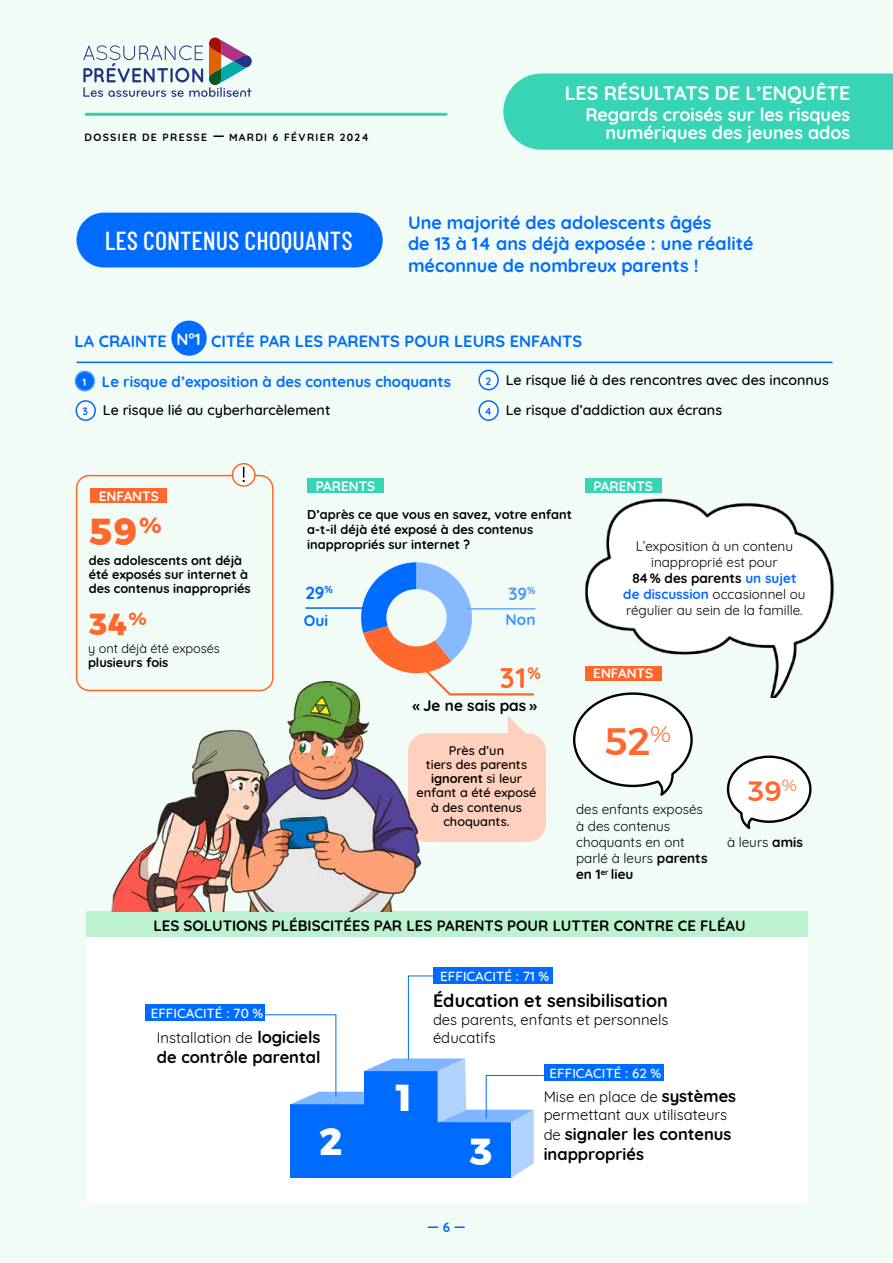
<style>
.page{position:relative;width:893px;height:1263px;background:#f0fcf5}
.page>*{position:absolute;margin:0;border:0;box-sizing:border-box;transform-origin:0 0}
.t1{font:500 38.1px "Montserrat";color:#ff672c}
.t2{font:800 37.5px "Montserrat";color:#fff}
.t3{font:800 37.5px "Montserrat";color:#ff672c}
.t4{font:800 30.3px "Montserrat";color:#ff672c}
.t5{font:700 28.35px "Quicksand";color:#ff672c}
.t6{font:500 27.75px "Montserrat";color:#ff672c}
.t7{font:500 25.95px "Barlow Condensed";color:#fff}
.t8{font:700 19.5px "Quicksand";color:#fff}
.t9{font:700 18px/21.6px "Quicksand";color:#006bff}
.t10{font:700 18px/18px "Quicksand";color:#fff;text-align:right}
.t11{font:700 18px "Quicksand";color:#000}
.t12{font:700 17.55px "Quicksand";color:#4f99ff}
.t13{font:700 17.55px "Quicksand";color:#006bff}
.t14{font:700 16.5px/19.8px "Quicksand";color:#000}
.t15{font:700 16.35px "Quicksand";color:#006bff}
.t16{font:700 15.3px "Quicksand";color:#000}
.t17{font:700 15.3px "Quicksand";color:#006bff}
.t18{font:700 15.3px "Quicksand";color:#4292ff}
.t19{font:700 15px "Quicksand";color:#000}
.t20{font:700 15px "Quicksand";color:#006bff}
.t21{font:14.85px/17.9px "Quicksand";color:#000}
.t22{font:500 14.25px "Quicksand";color:#000}
.t23{font:13.5px/16.2px "Quicksand";color:#000;text-align:center}
.t24{font:500 13.5px "Quicksand";color:#fff}
.t25{font:700 13.5px "Quicksand";color:#fff}
.t26{font:700 13.5px "Quicksand";color:#006bff}
.t27{font:700 12.75px/15px "Quicksand";color:#000}
.t28{font:500 12.75px/14.2px "Quicksand";color:#000;text-align:center}
.t29{font:12.75px "Quicksand";color:#000}
.t30{font:700 10.5px "Quicksand";letter-spacing:.125em;color:#000}
.t31{font:700 10.5px "Quicksand";color:#006bff}
.t32{font:700 10.5px "Quicksand";color:#fff}
.s1{font-size:13.5px}
.s2{color:#fff}
.s3{font-weight:700}
.s4{font-weight:700;color:#006bff}
.s5{font-weight:700;font-size:16.5px}
.s6{font-weight:400;font-size:14.85px}
</style>
<div class="page">
<div style="left:77px;top:213px;width:306px;height:54px;background:#006bff;border-radius:27px"></div>
<hr style="left:305px;top:607px;width:62px;height:2px;background:#006bff">
<svg style="left:355px;top:562px;width:181px;height:134px"></svg>
<img style="left:585px;top:485px;width:249px;height:213px">
<div style="left:408px;top:733px;width:138px;height:109px;background:#ffd0bd;border-radius:18px"></div>
<svg style="left:573px;top:691px;width:121px;height:105px"></svg>
<svg style="left:726px;top:755px;width:86px;height:74px"></svg>
<div style="left:87px;top:911px;width:721px;height:25px;background:#bdf2d1"></div>
<div style="left:87px;top:936px;width:721px;height:267px;background:#fff"></div>
<div style="left:307px;top:478px;width:77px;height:15px;background:#37d5b6"></div>
<div style="left:585px;top:478px;width:76px;height:15px;background:#37d5b6"></div>
<div style="left:585px;top:666px;width:76px;height:15px;background:#ff672c"></div>
<svg style="left:265px;top:975px;width:279px;height:203px"></svg>
<div style="left:433px;top:967px;width:120px;height:17px;background:#006bff"></div>
<div style="left:544px;top:1064px;width:119px;height:17px;background:#006bff"></div>
<div style="left:145px;top:1004px;width:120px;height:17px;background:#006bff"></div>
<div style="left:75px;top:371px;width:19px;height:20px;background:#006bff;border-radius:50%"></div>
<div style="left:75px;top:371px;width:20px;height:20px;border:2px solid #4f99ff;border-radius:50%"></div>
<div style="left:479px;top:370px;width:19px;height:20px;background:#fff;border-radius:50%"></div>
<div style="left:478px;top:370px;width:21px;height:20px;border:2px solid #006bff;border-radius:50%"></div>
<div style="left:76px;top:401px;width:19px;height:19px;background:#fff;border-radius:50%"></div>
<div style="left:76px;top:400px;width:20px;height:21px;border:2px solid #006bff;border-radius:50%"></div>
<div style="left:479px;top:401px;width:19px;height:19px;background:#fff;border-radius:50%"></div>
<div style="left:478px;top:400px;width:21px;height:21px;border:2px solid #006bff;border-radius:50%"></div>
<svg style="left:508px;top:716px;width:20px;height:18px"></svg>
<hr style="left:77px;top:362px;width:755px;height:1px;background:#006bff">
<div style="left:91px;top:488px;width:76px;height:15px;background:#ff672c"></div>
<div style="left:76px;top:475px;width:198px;height:216px;border:2px solid #ff672c;border-radius:13px"></div>
<div style="left:232px;top:464px;width:23px;height:22px;background:#fff;border-radius:50%"></div>
<div style="left:232px;top:463px;width:24px;height:24px;border:2px solid #ff672c;border-radius:50%"></div>
<svg style="left:243px;top:467px;width:2px;height:15px"></svg>
<img style="left:112px;top:681px;width:309px;height:230px">
<div style="left:171px;top:321px;width:36px;height:35px;background:#006bff;border-radius:50%"></div>
<div style="left:503px;top:73px;width:390px;height:77px;background:#37d5b6"></div>
<p class="t30" style="left:85px;top:129px;width:286px">DOSSIER DE PRESSE <span class="s1">—</span> MARDI 6 FÉVRIER 2024</p>
<h3 class="t7" style="left:105px;top:225px;width:249px">LES CONTENUS CHOQUANTS</h3>
<h3 class="t8" style="left:565px;top:77px;width:287px">LES RÉSULTATS DE L’ENQUÊTE</h3>
<h3 class="t10" style="left:585px;top:104px;width:266px">Regards croisés sur les risques numériques des jeunes ados</h3>
<h3 class="t9" style="left:408px;top:210px;width:347px">Une majorité des adolescents âgés<br>de 13 à 14 ans déjà exposée : une réalité méconnue de nombreux parents !</h3>
<p class="t15" style="left:75px;top:328px;width:509px">LA CRAINTE <span class="s2">N°1</span> CITÉE PAR LES PARENTS POUR LEURS ENFANTS</p>
<p class="t20" style="left:102px;top:369px;width:351px">Le risque d’exposition à des contenus choquants</p>
<p class="t22" style="left:506px;top:369px;width:325px">Le risque lié à des rencontres avec des inconnus</p>
<p class="t22" style="left:103px;top:399px;width:229px">Le risque lié au cyberharcèlement</p>
<p class="t22" style="left:506px;top:399px;width:218px">Le risque d’addiction aux écrans</p>
<p class="t32" style="left:82px;top:373px;width:5px">1</p>
<p class="t31" style="left:485px;top:372px;width:7px">2</p>
<p class="t31" style="left:83px;top:403px;width:7px">3</p>
<p class="t31" style="left:484px;top:403px;width:9px">4</p>
<p class="t25" style="left:99px;top:485px;width:61px">ENFANTS</p>
<h2 class="t3" style="left:89px;top:502px;width:74px">59<sup>%</sup></h2>
<p class="t27" style="left:89px;top:552px;width:163px;line-height:14.2px">des adolescents ont déjà été exposés sur internet à des contenus inappropriés</p>
<h3 class="t4" style="left:89px;top:600px;width:59px">34<sup>%</sup></h3>
<p class="t29" style="left:88px;top:639px;width:133px">y ont déjà été exposés</p>
<p class="t27" style="left:88px;top:654px;width:82px">plusieurs fois</p>
<p class="t25" style="left:316px;top:475px;width:61px">PARENTS</p>
<p class="t25" style="left:593px;top:475px;width:61px">PARENTS</p>
<p class="t27" style="left:307px;top:506px;width:266px">D’après ce que vous en savez, votre enfant a-t-il déjà été exposé à des contenus inappropriés sur internet ?</p>
<p class="t12" style="left:508px;top:579px;width:29px">39<sup>%</sup></p>
<p class="t13" style="left:305px;top:578px;width:29px">29<sup>%</sup></p>
<p class="t17" style="left:304px;top:608px;width:26px">Oui</p>
<p class="t18" style="left:506px;top:607px;width:31px">Non</p>
<h3 class="t5" style="left:500px;top:654px;width:43px">31<sup>%</sup></h3>
<p class="t16" style="left:413px;top:693px;width:126px">« Je ne sais pas »</p>
<p class="t23" style="left:623px;top:536px;width:184px">L’exposition à un contenu inapproprié est pour<br><span class="s3">84 % des parents</span> <span class="s4">un sujet de discussion</span> occasionnel ou régulier au sein de la famille.</p>
<p class="t25" style="left:593px;top:662px;width:61px">ENFANTS</p>
<p class="t28" style="left:416px;top:742px;width:122px">Près d’un<br>tiers des parents <span class="s3">ignorent</span> si leur enfant a été exposé à des contenus choquants.</p>
<h1 class="t1" style="left:604px;top:711px;width:69px">52<sup>%</sup></h1>
<p class="t23" style="left:576px;top:800px;width:133px;text-align:left">des enfants exposés à des contenus choquants en ont parlé à leurs <span class="s3">parents en 1</span><sup>er</sup> <span class="s3">lieu</span></p>
<h3 class="t6" style="left:748px;top:769px;width:51px">39<sup>%</sup></h3>
<p class="t23" style="left:727px;top:833px;width:77px">à leurs <span class="s3">amis</span></p>
<p class="t19" style="left:153px;top:913px;width:594px">LES SOLUTIONS PLÉBISCITÉES PAR LES PARENTS POUR LUTTER CONTRE CE FLÉAU</p>
<p class="t24" style="left:151px;top:1002px;width:114px">EFFICACITÉ : 70 %</p>
<p class="t21" style="left:157px;top:1027px;width:165px">Installation de <span class="s5">logiciels</span></p>
<p class="t14" style="left:157px;top:1046px;width:165px">de contrôle parental</p>
<p class="t24" style="left:440px;top:965px;width:111px">EFFICACITÉ : 71 %</p>
<h3 class="t11" style="left:433px;top:986px;width:236px">Éducation et sensibilisation</h3>
<p class="t21" style="left:433px;top:1009px;width:237px">des parents, enfants et personnels éducatifs</p>
<p class="t24" style="left:549px;top:1062px;width:113px">EFFICACITÉ : 62 %</p>
<h2 class="t2" style="left:397px;top:1067px;width:17px">1</h2>
<h2 class="t2" style="left:319px;top:1111px;width:24px">2</h2>
<h2 class="t2" style="left:469px;top:1121px;width:24px">3</h2>
<p class="t26" style="left:427px;top:1216px;width:40px">— 6 —</p>
<p class="t21" style="left:544px;top:1087px;width:194px">Mise en place de <span class="s5">systèmes </span>permettant aux utilisateurs</p>
<p class="t14" style="left:544px;top:1123px;width:189px"><span class="s6">de</span> signaler les contenus inappropriés</p>
</div>
